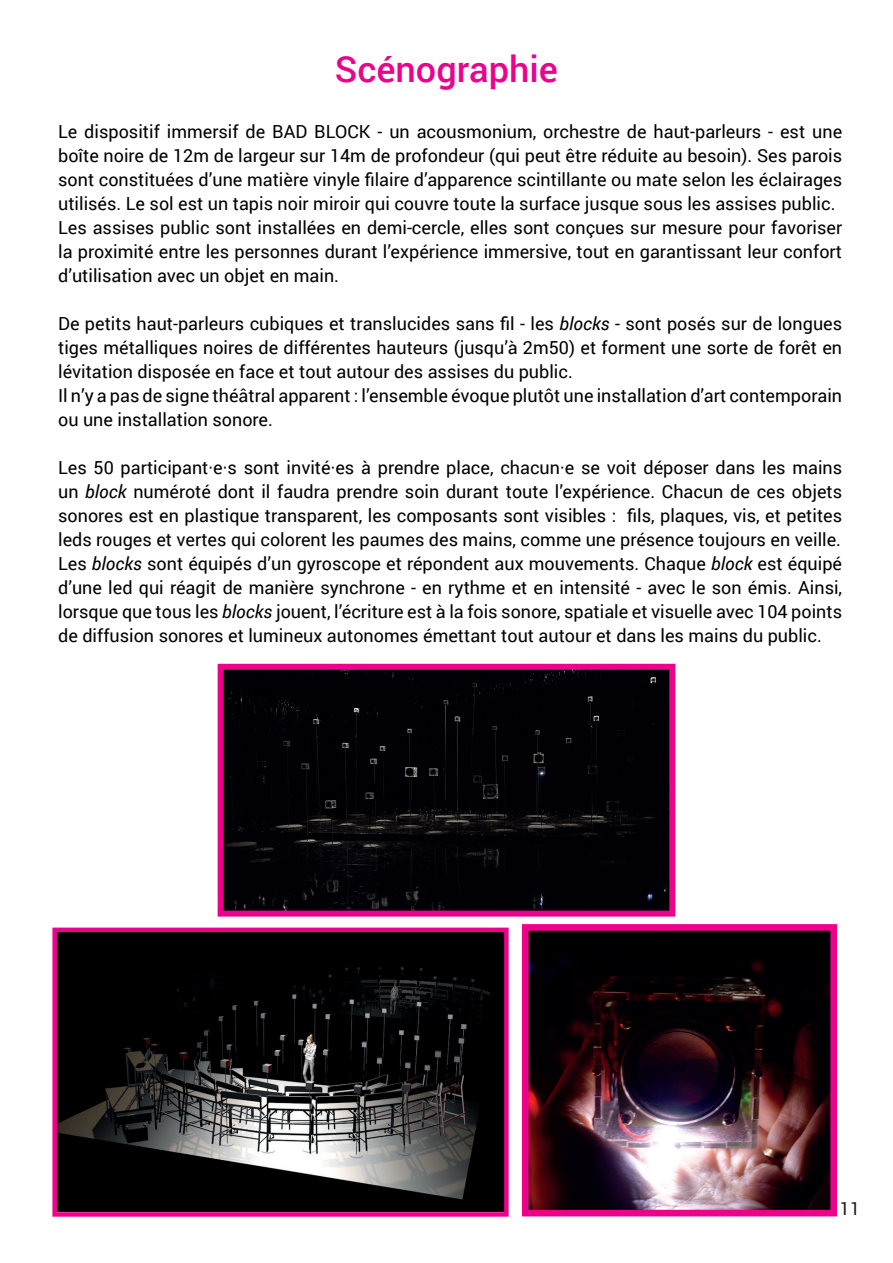
<style>
.page{position:relative;width:893px;height:1263px;background:#fff}
.page>*{position:absolute;margin:0;border:0;box-sizing:border-box;transform-origin:0 0}
.t1{font:500 36px "Roboto";color:#ed028c}
.t2{font:18px/24px "Roboto";color:#000}
.t3{font:18px "Roboto";color:#231f20}
.s1{font-style:italic}
</style>
<div class="page">
<img style="left:57px;top:932px;width:447px;height:279px">
<div style="left:52px;top:927px;width:457px;height:290px;border:4px solid #ed028c"></div>
<img style="left:530px;top:932px;width:299px;height:276px">
<div style="left:522px;top:924px;width:315px;height:292px;border:7px solid #ed028c"></div>
<img style="left:225px;top:671px;width:443px;height:238px">
<div style="left:218px;top:664px;width:457px;height:252px;border:6px solid #ed028c"></div>
<h1 class="t1" style="left:335px;top:44px;width:224px">Scénographie</h1>
<p class="t2" style="left:58px;top:119px;width:785px">Le dispositif immersif de BAD BLOCK - un acousmonium, orchestre de haut-parleurs - est une boîte noire de 12m de largeur sur 14m de profondeur (qui peut être réduite au besoin). Ses parois sont constituées d’une matière vinyle filaire d’apparence scintillante ou mate selon les éclairages utilisés. Le sol est un tapis noir miroir qui couvre toute la surface jusque sous les assises public.<br>Les assises public sont installées en demi-cercle, elles sont conçues sur mesure pour favoriser la proximité entre les personnes durant l’expérience immersive, tout en garantissant leur confort d’utilisation avec un objet en main.</p>
<p class="t2" style="left:58px;top:311px;width:785px">De petits haut-parleurs cubiques et translucides sans fil - les <span class="s1">blocks</span> - sont posés sur de longues tiges métalliques noires de différentes hauteurs (jusqu’à 2m50) et forment une sorte de forêt en lévitation disposée en face et tout autour des assises du public.<br>Il n’y a pas de signe théâtral apparent : l’ensemble évoque plutôt une installation d’art contemporain ou une installation sonore.</p>
<p class="t2" style="left:58px;top:455px;width:785px;text-align:justify">Les 50 participant·e·s sont invité·es à prendre place, chacun·e se voit déposer dans les mains un <span class="s1">block</span> numéroté dont il faudra prendre soin durant toute l’expérience. Chacun de ces objets sonores est en plastique transparent, les composants sont visibles : fils, plaques, vis, et petites leds rouges et vertes qui colorent les paumes des mains, comme une présence toujours en veille.<br>Les <span class="s1">blocks</span> sont équipés d’un gyroscope et répondent aux mouvements. Chaque <span class="s1">block</span> est équipé d’une led qui réagit de manière synchrone - en rythme et en intensité - avec le son émis. Ainsi, lorsque que tous les <span class="s1">blocks</span> jouent, l’écriture est à la fois sonore, spatiale et visuelle avec 104 points de diffusion sonores et lumineux autonomes émettant tout autour et dans les mains du public.</p>
<p class="t3" style="left:840px;top:1196px;width:22px">11</p>
</div>
